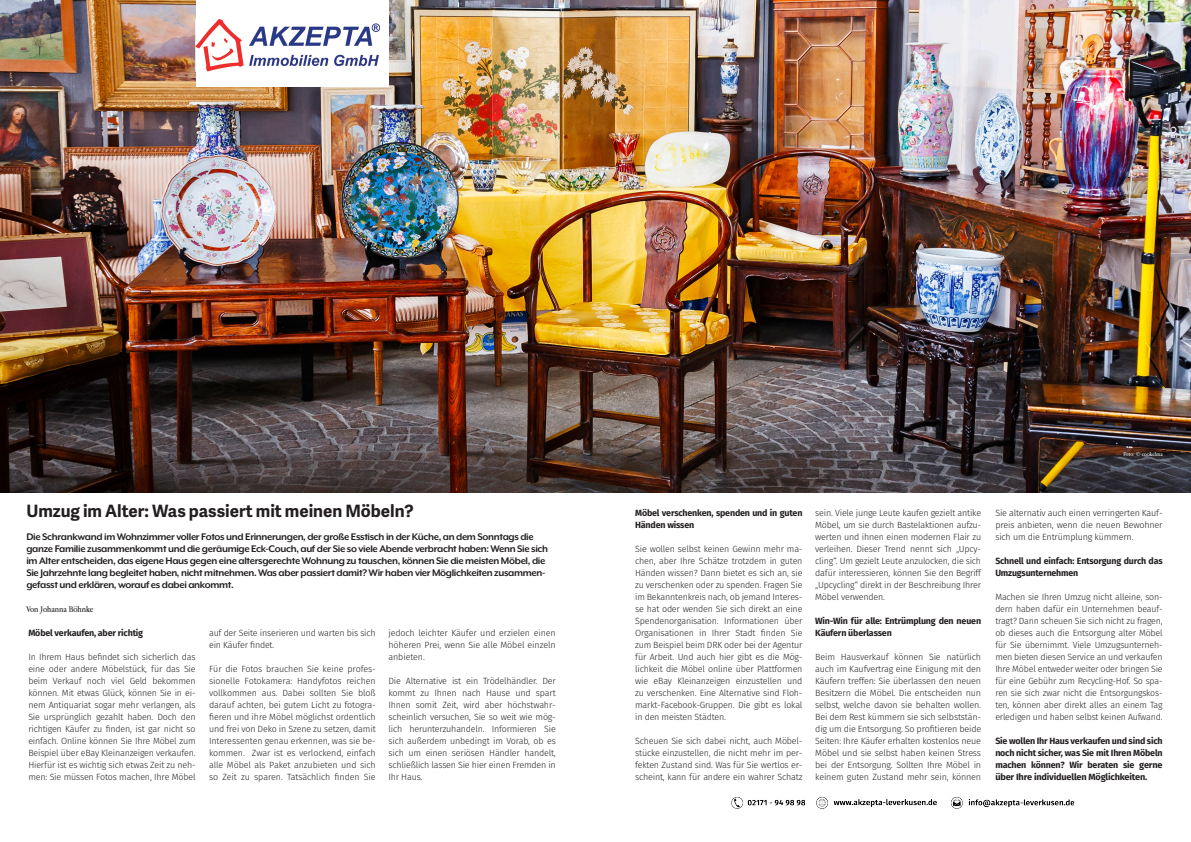
<style>
.page{position:relative;width:1191px;height:842px;background:#fff}
.page>*{position:absolute;margin:0;border:0;box-sizing:border-box;transform-origin:0 0}
.t1{font:700 17px "Adelle Sans";color:#231f20}
.t2{font:700 11px/12px "Mr Eaves XL Mod OT";letter-spacing:-.03em;color:#231f20}
.t3{font:300 9px/12px "Fira Sans";letter-spacing:-.02em;color:#231f20;text-align:justify}
.t4{font:700 9px/12px "Fira Sans";letter-spacing:-.02em;color:#231f20}
.t5{font:9px "Apple Garamond";color:#231f20}
.t6{font:6px "Apple Garamond";color:#fff}
</style>
<div class="page">
<img style="left:0;top:0;width:1191px;height:809px">
<h1 class="t1" style="left:26px;top:504px;width:389px">Umzug im Alter: Was passiert mit meinen Möbeln?</h1>
<p class="t2" style="left:26px;top:532px;width:523px">Die Schrankwand im Wohnzimmer voller Fotos und Erinnerungen, der große Esstisch in der Küche, an dem Sonntags die ganze Familie zusammenkommt und die geräumige Eck-Couch, auf der Sie so viele Abende verbracht haben: Wenn Sie sich im Alter entscheiden, das eigene Haus gegen eine altersgerechte Wohnung zu tauschen, können Sie die meisten Möbel, die Sie Jahrzehnte lang begleitet haben, nicht mitnehmen. Was aber passiert damit? Wir haben vier Möglichkeiten zusammen&shy;gefasst und erklären, worauf es dabei ankommt.</p>
<p class="t5" style="left:26px;top:606px;width:69px">Von Johanna Böhnke</p>
<p class="t4" style="left:28px;top:627px;width:116px">Möbel verkaufen, aber richtig</p>
<p class="t3" style="left:28px;top:651px;width:169px">In Ihrem Haus befindet sich sicherlich das eine oder andere Möbelstück, für das Sie beim Verkauf noch viel Geld bekommen können. Mit etwas Glück, können Sie in ei&shy;nem Antiquariat sogar mehr verlangen, als Sie ursprünglich gezahlt haben. Doch den richtigen Käufer zu finden, ist gar nicht so einfach. Online können Sie Ihre Möbel zum Beispiel über eBay Kleinanzeigen verkaufen.<br>Hierfür ist es wichtig sich etwas Zeit zu neh&shy;men: Sie müssen Fotos machen, Ihre Möbel</p>
<p class="t3" style="left:209px;top:627px;width:168px">auf der Seite inserieren und warten bis sich ein Käufer findet.</p>
<p class="t3" style="left:209px;top:663px;width:168px">Für die Fotos brauchen Sie keine profes&shy;sionelle Fotokamera: Handyfotos reichen vollkommen aus. Dabei sollten Sie bloß darauf achten, bei gutem Licht zu fotogra&shy;fieren und ihre Möbel möglichst ordentlich und frei von Deko in Szene zu setzen, damit Interessenten genau erkennen, was sie be&shy;kommen. Zwar ist es verlockend, einfach alle Möbel als Paket anzubieten und sich so Zeit zu sparen. Tatsächlich finden Sie</p>
<p class="t3" style="left:388px;top:627px;width:169px">jedoch leichter Käufer und erzielen einen höheren Prei, wenn Sie alle Möbel einzeln anbieten.</p>
<p class="t3" style="left:388px;top:675px;width:169px">Die Alternative ist ein Trödelhändler. Der kommt zu Ihnen nach Hause und spart Ihnen somit Zeit, wird aber höchstwahr&shy;scheinlich versuchen, Sie so weit wie mög&shy;lich herunterzuhandeln. Informieren Sie sich außerdem unbedingt im Vorab, ob es sich um einen seriösen Händler handelt, schließlich lassen Sie hier einen Fremden in Ihr Haus.</p>
<p class="t6" style="left:1123px;top:452px;width:41px">Foto: © cookelma</p>
<p class="t4" style="left:635px;top:507px;width:169px">Möbel verschenken, spenden und in guten<br>Händen wissen</p>
<p class="t3" style="left:635px;top:543px;width:169px">Sie wollen selbst keinen Gewinn mehr ma&shy;chen, aber Ihre Schätze trotzdem in guten Händen wissen? Dann bietet es sich an, sie zu verschenken oder zu spenden. Fragen Sie im Bekanntenkreis nach, ob jemand Interes&shy;se hat oder wenden Sie sich direkt an eine Spendenorganisation. Informationen über Organisationen in Ihrer Stadt finden Sie zum Beispiel beim DRK oder bei der Agentur für Arbeit. Und auch hier gibt es die Mög&shy;lichkeit die Möbel online über Plattformen wie eBay Kleinanzeigen einzustellen und zu verschenken. Eine Alternative sind Floh&shy;markt-Facebook-Gruppen. Die gibt es lokal in den meisten Städten.</p>
<p class="t3" style="left:635px;top:735px;width:169px">Scheuen Sie sich dabei nicht, auch Möbel&shy;stücke einzustellen, die nicht mehr im per&shy;fekten Zustand sind. Was für Sie wertlos er&shy;scheint, kann für andere ein wahrer Schatz</p>
<p class="t3" style="left:815px;top:507px;width:167px">sein. Viele junge Leute kaufen gezielt antike Möbel, um sie durch Bastelaktionen aufzu&shy;werten und ihnen einen modernen Flair zu verleihen. Dieser Trend nennt sich „Upcy&shy;cling“. Um gezielt Leute anzulocken, die sich dafür interessieren, können Sie den Begriff „Upcycling“ direkt in der Beschreibung Ihrer Möbel verwenden.</p>
<p class="t4" style="left:815px;top:615px;width:167px">Win-Win für alle: Entrümplung den neuen<br>Käufern überlassen</p>
<p class="t3" style="left:815px;top:651px;width:167px">Beim Hausverkauf können Sie natürlich auch im Kaufvertrag eine Einigung mit den Käufern treffen: Sie überlassen den neuen Besitzern die Möbel. Die entscheiden nun selbst, welche davon sie behalten wollen.<br>Bei dem Rest kümmern sie sich selbststän&shy;dig um die Entsorgung. So profitieren beide Seiten: Ihre Käufer erhalten kostenlos neue Möbel und sie selbst haben keinen Stress bei der Entsorgung. Sollten Ihre Möbel in keinem guten Zustand mehr sein, können</p>
<p class="t3" style="left:995px;top:507px;width:169px">Sie alternativ auch einen verringerten Kauf&shy;preis anbieten, wenn die neuen Bewohner sich um die Entrümplung kümmern.</p>
<p class="t4" style="left:995px;top:555px;width:169px">Schnell und einfach: Entsorgung durch das<br>Umzugsunternehmen</p>
<p class="t3" style="left:995px;top:591px;width:169px">Machen sie Ihren Umzug nicht alleine, son&shy;dern haben dafür ein Unternehmen beauf&shy;tragt? Dann scheuen Sie sich nicht zu fragen, ob dieses auch die Entsorgung alter Möbel für Sie übernimmt. Viele Umzugsunterneh&shy;men bieten diesen Service an und verkaufen Ihre Möbel entweder weiter oder bringen Sie für eine Gebühr zum Recycling-Hof. So spa&shy;ren sie sich zwar nicht die Entsorgungskos&shy;ten, können aber direkt alles an einem Tag erledigen und haben selbst keinen Aufwand.</p>
<p class="t4" style="left:995px;top:735px;width:169px;text-align:justify">Sie wollen Ihr Haus verkaufen und sind sich noch nicht sicher, was Sie mit Ihren Möbeln machen können? Wir beraten sie gerne über Ihre individuellen Möglichkeiten.</p>
</div>
